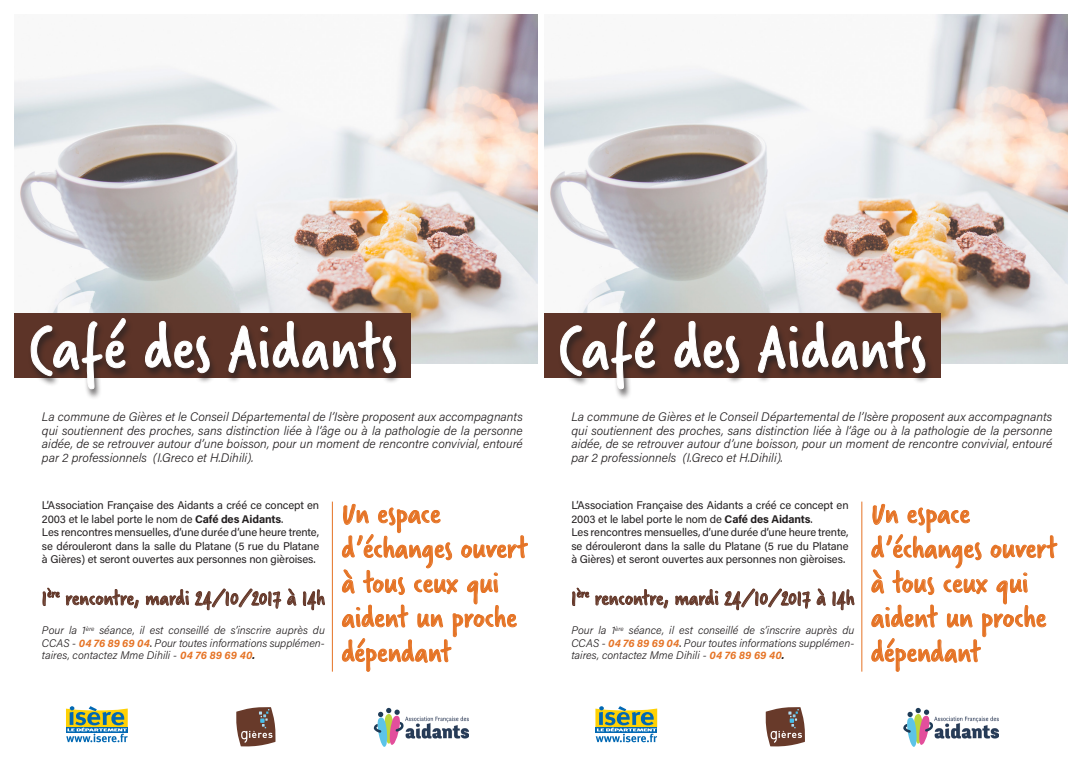
<style>
.page{position:relative;width:1081px;height:773px;background:#fff}
.page>*{position:absolute;margin:0;border:0;box-sizing:border-box;transform-origin:0 0}
.t1{font:67.75px "Verveine";letter-spacing:.01em;color:#fff}
.t2{font:31.62px/34.6px "Verveine";letter-spacing:.01em;color:#e57325}
.t3{font:22px "Verveine";letter-spacing:.01em;color:#683a2a}
.t4{font:italic 300 12.38px/13.8px "Acumin Pro";color:#231f20;text-align:justify}
.t5{font:11.12px/13.6px "Acumin Pro";letter-spacing:-.01em;color:#231f20}
.t6{font:italic 300 11px/12.4px "Acumin Pro";color:#231f20;text-align:justify}
.s1{font-weight:700}
.s2{font-weight:700;color:#e57325}
.s3{font-weight:400;font-style:normal}
</style>
<div class="page">
<img style="left:15px;top:14px;width:523px;height:349px">
<img style="left:544px;top:14px;width:523px;height:349px">
<svg style="left:342px;top:504px;width:186px;height:167px"></svg>
<svg style="left:871px;top:504px;width:186px;height:167px"></svg>
<svg style="left:43px;top:587px;width:17px;height:19px"></svg>
<svg style="left:66px;top:589px;width:73px;height:19px"></svg>
<svg style="left:146px;top:589px;width:43px;height:17px"></svg>
<svg style="left:195px;top:588px;width:86px;height:23px"></svg>
<svg style="left:287px;top:588px;width:9px;height:18px"></svg>
<svg style="left:303px;top:589px;width:22px;height:22px"></svg>
<svg style="left:572px;top:587px;width:17px;height:19px"></svg>
<svg style="left:595px;top:589px;width:73px;height:19px"></svg>
<svg style="left:675px;top:589px;width:43px;height:17px"></svg>
<svg style="left:724px;top:588px;width:86px;height:23px"></svg>
<svg style="left:816px;top:588px;width:10px;height:18px"></svg>
<svg style="left:832px;top:589px;width:22px;height:22px"></svg>
<hr style="left:332px;top:501px;width:1px;height:170px;background:#e57325">
<hr style="left:861px;top:501px;width:1px;height:170px;background:#e57325">
<img style="left:405px;top:716px;width:64px;height:23px">
<img style="left:934px;top:716px;width:64px;height:23px">
<svg style="left:236px;top:707px;width:39px;height:39px;background:#826156"></svg>
<svg style="left:765px;top:707px;width:40px;height:39px;background:#856459"></svg>
<svg style="left:66px;top:706px;width:62px;height:36px"></svg>
<svg style="left:595px;top:706px;width:62px;height:36px"></svg>
<svg style="left:373px;top:707px;width:31px;height:40px"></svg>
<svg style="left:903px;top:707px;width:30px;height:40px"></svg>
<div style="left:15px;top:313px;width:396px;height:64px;background:#5d3428"></div>
<div style="left:544px;top:313px;width:396px;height:64px;background:#5d3428"></div>
<div style="left:28px;top:318px;width:376px;height:82px;background:#231f20;opacity:.75"></div>
<svg style="left:31px;top:318px;width:95px;height:71px"></svg>
<svg style="left:145px;top:321px;width:65px;height:52px"></svg>
<svg style="left:228px;top:320px;width:168px;height:53px"></svg>
<div style="left:557px;top:318px;width:377px;height:82px;background:#231f20;opacity:.75"></div>
<svg style="left:560px;top:318px;width:95px;height:71px"></svg>
<svg style="left:674px;top:321px;width:65px;height:52px"></svg>
<svg style="left:758px;top:320px;width:167px;height:53px"></svg>
<p class="t1" style="left:29px;top:300px;width:369px">Café des Aidants</p>
<p class="t1" style="left:558px;top:300px;width:369px">Café des Aidants</p>
<p class="t4" style="left:42px;top:409px;width:482px">La commune de Gières et le Conseil Départemental de l’Isère proposent aux accompagnants qui soutiennent des proches, sans distinction liée à l’âge ou à la pathologie de la personne aidée, de se retrouver autour d’une boisson, pour un moment de rencontre convivial, entouré par 2 professionnels (I.Greco et H.Dihili).</p>
<p class="t4" style="left:571px;top:409px;width:482px">La commune de Gières et le Conseil Départemental de l’Isère proposent aux accompagnants qui soutiennent des proches, sans distinction liée à l’âge ou à la pathologie de la personne aidée, de se retrouver autour d’une boisson, pour un moment de rencontre convivial, entouré par 2 professionnels (I.Greco et H.Dihili).</p>
<p class="t5" style="left:42px;top:497px;width:279px">L’Association Française des Aidants a créé ce concept en<br>2003 et le label porte le nom de <span class="s1">Café des Aidants</span>.</p>
<p class="t5" style="left:42px;top:525px;width:279px;text-align:justify">Les rencontres mensuelles, d’une durée d’une heure trente, se dérouleront dans la salle du Platane (5 rue du Platane à Gières) et seront ouvertes aux personnes non gièroises.</p>
<p class="t5" style="left:571px;top:497px;width:279px">L’Association Française des Aidants a créé ce concept en<br>2003 et le label porte le nom de <span class="s1">Café des Aidants</span>.</p>
<p class="t5" style="left:571px;top:525px;width:279px;text-align:justify">Les rencontres mensuelles, d’une durée d’une heure trente, se dérouleront dans la salle du Platane (5 rue du Platane à Gières) et seront ouvertes aux personnes non gièroises.</p>
<p class="t2" style="left:342px;top:496px;width:187px">Un espace d’échanges ouvert à tous ceux qui aident un proche dépendant</p>
<p class="t2" style="left:871px;top:496px;width:187px">Un espace d’échanges ouvert à tous ceux qui aident un proche dépendant</p>
<p class="t3" style="left:42px;top:583px;width:284px">1<sup>ère</sup> rencontre, mardi 24/10/2017 à 14h</p>
<p class="t3" style="left:571px;top:583px;width:284px">1<sup>ère</sup> rencontre, mardi 24/10/2017 à 14h</p>
<p class="t6" style="left:42px;top:624px;width:284px">Pour la 1<sup>ère</sup> séance, il est conseillé de s’inscrire auprès du CCAS - <span class="s2">04 76 89 69 04</span><span class="s3">.</span> Pour toutes informations supplémen&shy;taires, contactez Mme Dihili - <span class="s2">04 76 89 69 40</span><span class="s1">.</span></p>
<p class="t6" style="left:571px;top:624px;width:284px">Pour la 1<sup>ère</sup> séance, il est conseillé de s’inscrire auprès du CCAS - <span class="s2">04 76 89 69 04</span><span class="s3">.</span> Pour toutes informations supplémen&shy;taires, contactez Mme Dihili - <span class="s2">04 76 89 69 40</span><span class="s1">.</span></p>
</div>
